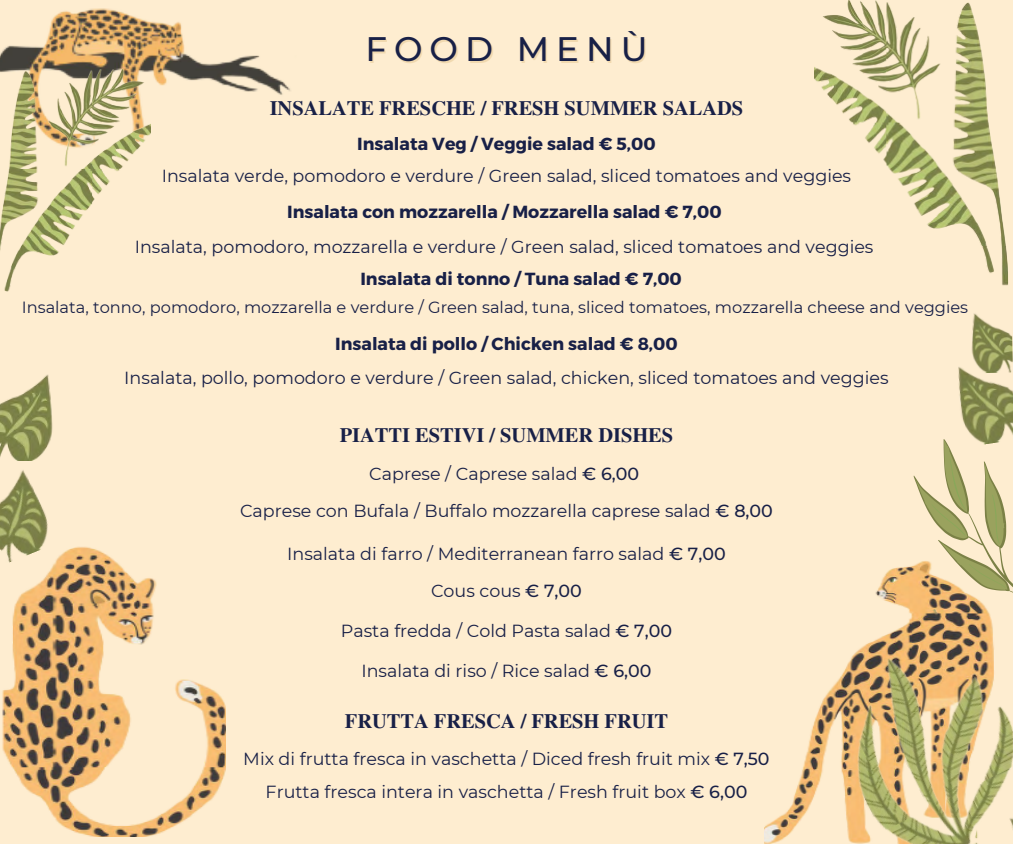
<style>
.page{position:relative;width:1013px;height:844px;background:#fff}
.page>*{position:absolute;margin:0;border:0;box-sizing:border-box;transform-origin:0 0}
.t1{font:500 33.88px "Montserrat";letter-spacing:.21em;color:#182047}
.t2{font:700 20.38px "Te X Gyre Termes";color:#182047}
.t3{font:17.5px "Montserrat";color:#182047}
.t4{font:700 17.5px "Montserrat";color:#182047}
.t5{font:16.25px "Montserrat";color:#182047}
.s1{font-weight:500}
</style>
<div class="page">
<div style="left:0;top:0;width:1012px;height:844px;background:#feedd0"></div>
<img style="left:0;top:8px;width:291px;height:87px">
<img style="left:764px;top:571px;width:124px;height:273px">
<img style="left:814px;top:0;width:195px;height:286px">
<img style="left:778px;top:594px;width:234px;height:250px">
<img style="left:2px;top:546px;width:223px;height:290px">
<img style="left:0;top:374px;width:53px;height:84px">
<img style="left:0;top:458px;width:70px;height:105px">
<img style="left:0;top:69px;width:151px;height:223px">
<img style="left:958px;top:367px;width:54px;height:66px">
<svg style="left:888px;top:433px;width:124px;height:171px"></svg>
<img style="left:959px;top:313px;width:53px;height:61px">
<p class="t1" style="left:365px;top:28px;width:284px">FOOD MENÙ</p>
<p class="t2" style="left:270px;top:92px;width:475px">INSALATE FRESCHE / FRESH SUMMER SALADS</p>
<p class="t4" style="left:357px;top:133px;width:300px">Insalata Veg / Veggie salad € 5,00</p>
<p class="t3" style="left:162px;top:165px;width:691px">Insalata verde, pomodoro e verdure / Green salad, sliced tomatoes and veggies</p>
<p class="t4" style="left:287px;top:200px;width:436px">Insalata con mozzarella / Mozzarella salad € 7,00</p>
<p class="t3" style="left:135px;top:236px;width:740px">Insalata, pomodoro, mozzarella e verdure / Green salad, sliced tomatoes and veggies</p>
<p class="t4" style="left:360px;top:267px;width:323px">Insalata di tonno / Tuna salad € 7,00</p>
<p class="t5" style="left:22px;top:297px;width:947px">Insalata, tonno, pomodoro, mozzarella e verdure / Green salad, tuna, sliced tomatoes, mozzarella cheese and veggies</p>
<p class="t4" style="left:335px;top:332px;width:344px">Insalata di pollo / Chicken salad € 8,00</p>
<p class="t3" style="left:124px;top:366px;width:765px">Insalata, pollo, pomodoro e verdure / Green salad, chicken, sliced tomatoes and veggies</p>
<p class="t2" style="left:340px;top:419px;width:335px">PIATTI ESTIVI / SUMMER DISHES</p>
<p class="t3" style="left:369px;top:463px;width:271px">Caprese / Caprese salad <span class="s1">€ 6,00</span></p>
<p class="t3" style="left:240px;top:500px;width:534px">Caprese con Bufala / Buffalo mozzarella caprese salad <span class="s1">€ 8,00</span></p>
<p class="t3" style="left:287px;top:543px;width:440px">Insalata di farro / Mediterranean farro salad <span class="s1">€ 7,00</span></p>
<p class="t3" style="left:431px;top:580px;width:152px">Cous cous <span class="s1">€ 7,00</span></p>
<p class="t3" style="left:341px;top:620px;width:333px">Pasta fredda / Cold Pasta salad <span class="s1">€ 7,00</span></p>
<p class="t3" style="left:361px;top:660px;width:292px">Insalata di riso / Rice salad <span class="s1">€ 6,00</span></p>
<p class="t2" style="left:345px;top:705px;width:325px">FRUTTA FRESCA / FRESH FRUIT</p>
<p class="t3" style="left:243px;top:748px;width:528px">Mix di frutta fresca in vaschetta / Diced fresh fruit mix <span class="s1">€ 7,50</span></p>
<p class="t3" style="left:265px;top:781px;width:483px">Frutta fresca intera in vaschetta / Fresh fruit box <span class="s1">€ 6,00</span></p>
</div>
